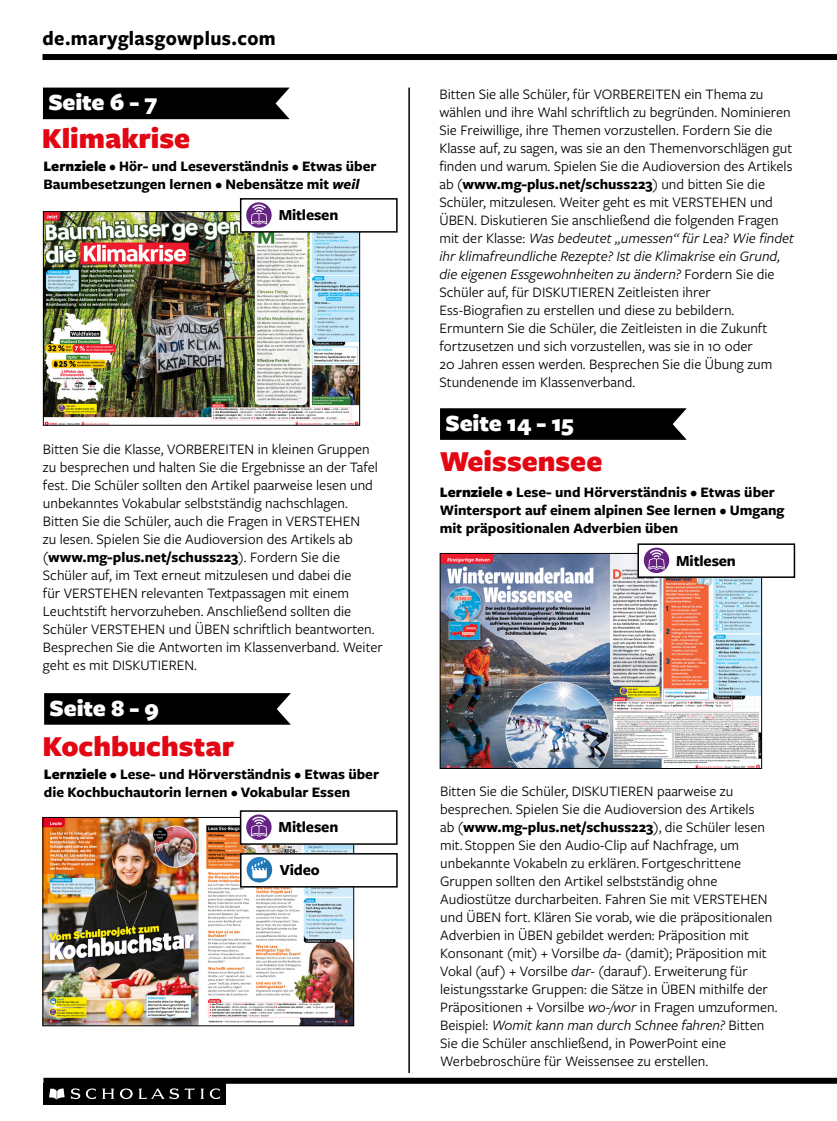
<style>
.page{position:relative;width:837px;height:1121px;background:#fff}
.page>*{position:absolute;margin:0;border:0;box-sizing:border-box;transform-origin:0 0}
.Body_copy{font:900 30px "Freight Sans Pro";color:#e30613}
.GREETING_SIGNATURE{font:900 24.15px "Freight Sans Pro";letter-spacing:-.01em;color:#fff}
.t1{font:700 21px "Freight Sans Pro";letter-spacing:.02em;color:#000;scale:.95 1}
.SUB_2{font:700 15.9px "Freight Sans Pro";letter-spacing:-.01em;color:#000}
.Body_copy-2{font:15px/18px "Freight Sans Pro";color:#000}
.Body_copy-3{font:700 15px/18px "Freight Sans Pro";color:#000}
.Body_copy-4{font:700 15px/18px "Freight Sans Pro";color:#000;scale:.95 1}
.s1{font-weight:900}
.s2{font-style:italic}
.s3{font-weight:700}
</style>
<div class="page">
<div style="left:43px;top:54px;width:794px;height:6px;background:#000"></div>
<div style="left:43px;top:1077px;width:794px;height:6px;background:#000"></div>
<div style="left:43px;top:1082px;width:183px;height:22px;background:#000"></div>
<svg style="left:49px;top:1088px;width:16px;height:11px"></svg>
<svg style="left:71px;top:1088px;width:25px;height:11px"></svg>
<svg style="left:102px;top:1088px;width:12px;height:10px"></svg>
<svg style="left:210px;top:1088px;width:10px;height:11px"></svg>
<svg style="left:120px;top:1088px;width:84px;height:11px"></svg>
<img style="left:45px;top:213px;width:313px;height:210px">
<div style="left:43px;top:211px;width:317px;height:214px;border:1px solid #000"></div>
<img style="left:442px;top:555px;width:318px;height:212px">
<div style="left:440px;top:553px;width:322px;height:216px;border:1px solid #000"></div>
<svg style="left:43px;top:87px;width:247px;height:33px;background:#121212"></svg>
<svg style="left:44px;top:693px;width:247px;height:32px;background:#0a0a0a"></svg>
<svg style="left:440px;top:408px;width:247px;height:32px;background:#0a0a0a"></svg>
<hr style="left:408px;top:88px;width:2px;height:985px;background:#000">
<img style="left:45px;top:819px;width:307px;height:205px">
<div style="left:43px;top:817px;width:311px;height:209px;border:1px solid #000"></div>
<div style="left:241px;top:199px;width:156px;height:33px;background:#fff"></div>
<div style="left:240px;top:198px;width:158px;height:35px;border:2px solid #000"></div>
<svg style="left:246px;top:202px;width:26px;height:26px"></svg>
<svg style="left:251px;top:204px;width:16px;height:20px"></svg>
<div style="left:241px;top:811px;width:156px;height:33px;background:#fff"></div>
<div style="left:240px;top:810px;width:158px;height:34px;border:2px solid #000"></div>
<svg style="left:246px;top:814px;width:26px;height:26px"></svg>
<svg style="left:251px;top:816px;width:16px;height:20px"></svg>
<div style="left:638px;top:544px;width:156px;height:33px;background:#fff"></div>
<div style="left:637px;top:543px;width:158px;height:35px;border:2px solid #000"></div>
<svg style="left:644px;top:547px;width:25px;height:26px"></svg>
<svg style="left:648px;top:550px;width:17px;height:19px"></svg>
<div style="left:241px;top:853px;width:156px;height:33px;background:#fff"></div>
<div style="left:240px;top:853px;width:158px;height:34px;border:2px solid #000"></div>
<div style="left:247px;top:857px;width:25px;height:25px;background:#2581c4;border-radius:50%"></div>
<svg style="left:248px;top:857px;width:24px;height:25px"></svg>
<p class="t1" style="left:43px;top:24px;width:247px">de.maryglasgowplus.com</p>
<p class="GREETING_SIGNATURE" style="left:48px;top:85px;width:110px">Seite 6 - 7</p>
<p class="Body_copy" style="left:42px;top:117px;width:150px">Klimakrise</p>
<p class="Body_copy-4" style="left:43px;top:156px;width:352px"><span class="s1">Lernziele</span> • Hör- und Leseverständnis • Etwas über<br>Baumbesetzungen lernen • Nebensätze mit <span class="s2">weil</span></p>
<p class="SUB_2" style="left:279px;top:204px;width:61px">Mitlesen</p>
<p class="Body_copy-2" style="left:43px;top:439px;width:341px">Bitten Sie die Klasse, VORBEREITEN in kleinen Gruppen zu besprechen und halten Sie die Ergebnisse an der Tafel fest. Die Schüler sollten den Artikel paarweise lesen und unbekanntes Vokabular selbstständig nachschlagen.<br>Bitten Sie die Schüler, auch die Fragen in VERSTEHEN<br>zu lesen. Spielen Sie die Audioversion des Artikels ab (<span class="s3">www.mg-plus.net/schuss223</span>). Fordern Sie die Schüler auf, im Text erneut mitzulesen und dabei die<br>für VERSTEHEN relevanten Textpassagen mit einem Leuchtstift hervorzuheben. Anschließend sollten die Schüler VERSTEHEN und ÜBEN schriftlich beantworten.<br>Besprechen Sie die Antworten im Klassenverband. Weiter geht es mit DISKUTIEREN.</p>
<p class="GREETING_SIGNATURE" style="left:50px;top:691px;width:111px">Seite 8 - 9</p>
<p class="Body_copy" style="left:42px;top:724px;width:193px">Kochbuchstar</p>
<p class="Body_copy-3" style="left:44px;top:764px;width:337px"><span class="s1">Lernziele</span> • Lese- und Hörverständnis • Etwas über die Kochbuchautorin lernen • Vokabular Essen</p>
<p class="SUB_2" style="left:279px;top:816px;width:61px">Mitlesen</p>
<p class="SUB_2" style="left:280px;top:859px;width:41px">Video</p>
<p class="Body_copy-2" style="left:439px;top:84px;width:356px">Bitten Sie alle Schüler, für VORBEREITEN ein Thema zu wählen und ihre Wahl schriftlich zu begründen. Nominieren Sie Freiwillige, ihre Themen vorzustellen. Fordern Sie die Klasse auf, zu sagen, was sie an den Themenvorschlägen gut finden und warum. Spielen Sie die Audioversion des Artikels ab (<span class="s3">www.mg-plus.net/schuss223</span>) und bitten Sie die Schüler, mitzulesen. Weiter geht es mit VERSTEHEN und ÜBEN. Diskutieren Sie anschließend die folgenden Fragen mit der Klasse: <span class="s2">Was bedeutet „umessen“ für Lea? Wie findet ihr klimafreundliche Rezepte? Ist die Klimakrise ein Grund, die eigenen Essgewohnheiten zu ändern?</span> Fordern Sie die Schüler auf, für DISKUTIEREN Zeitleisten ihrer Ess-Biografien zu erstellen und diese zu bebildern.<br>Ermuntern Sie die Schüler, die Zeitleisten in die Zukunft fortzusetzen und sich vorzustellen, was sie in 10 oder<br>20 Jahren essen werden. Besprechen Sie die Übung zum Stundenende im Klassenverband.</p>
<p class="GREETING_SIGNATURE" style="left:445px;top:406px;width:130px">Seite 14 - 15</p>
<p class="Body_copy" style="left:440px;top:440px;width:164px">Weissensee</p>
<p class="Body_copy-3" style="left:440px;top:483px;width:346px"><span class="s1">Lernziele</span> • Lese- und Hörverständnis • Etwas über<br>Wintersport auf einem alpinen See lernen • Umgang mit präpositionalen Adverbien üben</p>
<p class="SUB_2" style="left:676px;top:549px;width:61px">Mitlesen</p>
<p class="Body_copy-2" style="left:440px;top:781px;width:339px">Bitten Sie die Schüler, DISKUTIEREN paarweise zu besprechen. Spielen Sie die Audioversion des Artikels<br>ab (<span class="s3">www.mg-plus.net/schuss223</span>), die Schüler lesen mit. Stoppen Sie den Audio-Clip auf Nachfrage, um unbekannte Vokabeln zu erklären. Fortgeschrittene Gruppen sollten den Artikel selbstständig ohne Audiostütze durcharbeiten. Fahren Sie mit VERSTEHEN und ÜBEN fort. Klären Sie vorab, wie die präpositionalen Adverbien in ÜBEN gebildet werden: Präposition mit Konsonant (mit) + Vorsilbe <span class="s2">da-</span> (damit); Präposition mit Vokal (auf) + Vorsilbe <span class="s2">dar-</span> (darauf). Erweiterung für leistungsstarke Gruppen: die Sätze in ÜBEN mithilfe der Präpositionen + Vorsilbe <span class="s2">wo-/wor</span> in Fragen umzuformen.<br>Beispiel: <span class="s2">Womit kann man durch Schnee fahren?</span> Bitten Sie die Schüler anschließend, in PowerPoint eine Werbebroschüre für Weissensee zu erstellen.</p>
</div>
